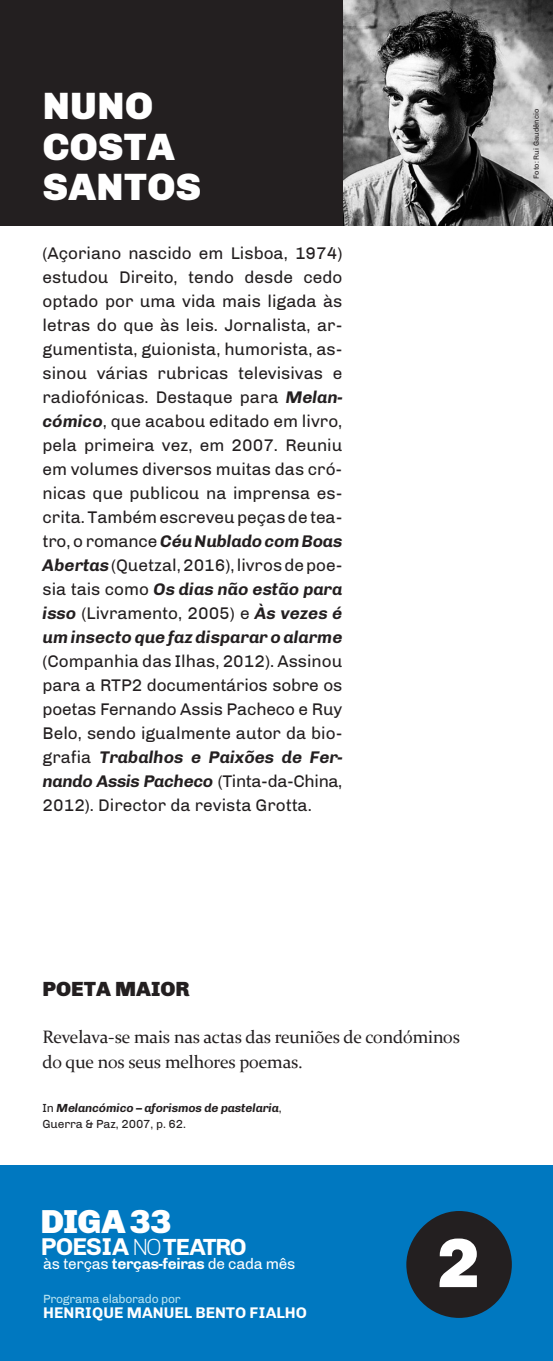
<style>
.page{position:relative;width:553px;height:1361px;background:#fff}
.page>*{position:absolute;margin:0;border:0;box-sizing:border-box;transform-origin:0 0}
.t1{font:900 69.75px "Chivo";color:#fff}
.t2{font:900 39px "Chivo";letter-spacing:.01em;color:#fff}
.t3{font:900 34.05px "Chivo";letter-spacing:-.015em;color:#fff}
.t4{font:700 24.9px "Chivo";letter-spacing:-.04em;color:#fff}
.t5{font:900 21px "Chivo";color:#231f20}
.t6{font:18px "Constantia";letter-spacing:-.01em;color:#231f20}
.t7{font:17.25px/24px "Chivo";color:#231f20;text-align:justify}
.t8{font:700 15.75px "Chivo";color:#fff}
.t9{font:15.45px "Chivo";letter-spacing:-.02em;color:#fff}
.t10{font:12.15px "Chivo";letter-spacing:-.02em;color:#b5e2f0}
.t11{font:italic 700 12px "Chivo";letter-spacing:-.01em;color:#231f20}
.t12{font:12px "Chivo";letter-spacing:-.01em;color:#231f20}
.t13{font:7.5px "Chivo";color:#231f20}
.s1{font-weight:700;font-style:italic}
.s2{font-weight:400;font-style:normal}
.s3{font-weight:300;font-size:23.85px}
.s4{font-size:23.85px}
.s5{font-weight:700}
</style>
<div class="page">
<div style="left:0;top:1165px;width:553px;height:196px;background:#0078c0"></div>
<img style="left:342px;top:0;width:211px;height:225px">
<div style="left:406px;top:1211px;width:106px;height:107px;background:#231f20;border-radius:50%"></div>
<div style="left:0;top:0;width:342px;height:225px;background:#231f20"></div>
<p class="t2" style="left:43px;top:83px;width:112px">NUNO</p>
<p class="t2" style="left:43px;top:123px;width:134px">COSTA</p>
<p class="t2" style="left:43px;top:164px;width:160px">SANTOS</p>
<p class="t7" style="left:43px;top:241px;width:301px">(Açoriano nascido em Lisboa, 1974) estudou Direito, tendo desde cedo optado por uma vida mais ligada às letras do que às leis. Jornalista, ar&shy;gumentista, guionista, humorista, as-</p>
<p class="t7" style="left:43px;top:361px;width:301px">sinou várias rubricas televisivas e radiofónicas. Destaque para <span class="s1">Melan&shy;cómico</span>, que acabou editado em livro, pela primeira vez, em 2007. Reuniu em volumes diversos muitas das cró-</p>
<p class="t7" style="left:43px;top:481px;width:301px">nicas que publicou na imprensa es&shy;crita. Também escreveu peças de tea-</p>
<p class="t7" style="left:43px;top:529px;width:301px">tro, o romance <span class="s1">Céu Nublado com Boas<br>Abertas</span> (Quetzal, 2016), livros de poe-</p>
<p class="t7" style="left:43px;top:577px;width:301px">sia tais como <span class="s1">Os dias não estão para isso</span> (Livramento, 2005) e <span class="s1">Às vezes é um insecto que faz disparar o alarme </span>(Companhia das Ilhas, 2012). Assinou para a RTP2 documentários sobre os</p>
<p class="t7" style="left:43px;top:697px;width:301px">poetas Fernando Assis Pacheco e Ruy Belo, sendo igualmente autor da bio&shy;grafia <span class="s1">Trabalhos e Paixões de Fer&shy;nando Assis Pacheco</span> (Tinta-da-China, 2012). Director da revista Grotta.</p>
<p class="t13" style="left:532px;top:179px;width:71px;rotate:-90deg">Foto: Rui Gaudêncio</p>
<p class="t5" style="left:43px;top:976px;width:149px">POETA MAIOR</p>
<p class="t6" style="left:43px;top:1024px;width:419px">Revelava-se mais nas actas das reuniões de condóminos</p>
<p class="t6" style="left:43px;top:1050px;width:261px">do que nos seus melhores poemas.</p>
<p class="t11" style="left:43px;top:1100px;width:241px"><span class="s2">In</span> Melancómico – aforismos de pastelaria<span class="s2">,</span></p>
<p class="t12" style="left:43px;top:1117px;width:145px">Guerra &amp; Paz, 2007, p. 62.</p>
<p class="t3" style="left:41px;top:1201px;width:132px">DIGA 33</p>
<p class="t4" style="left:41px;top:1231px;width:207px">POESIA <span class="s3">NO</span><span class="s4">TEATRO</span></p>
<p class="t9" style="left:43px;top:1254px;width:254px">às terças <span class="s5">terças-feiras</span> de cada mês</p>
<p class="t10" style="left:43px;top:1291px;width:139px">Programa elaborado por</p>
<p class="t8" style="left:43px;top:1303px;width:265px">HENRIQUE MANUEL BENTO FIALHO</p>
<p class="t1" style="left:437px;top:1221px;width:44px">2</p>
</div>
